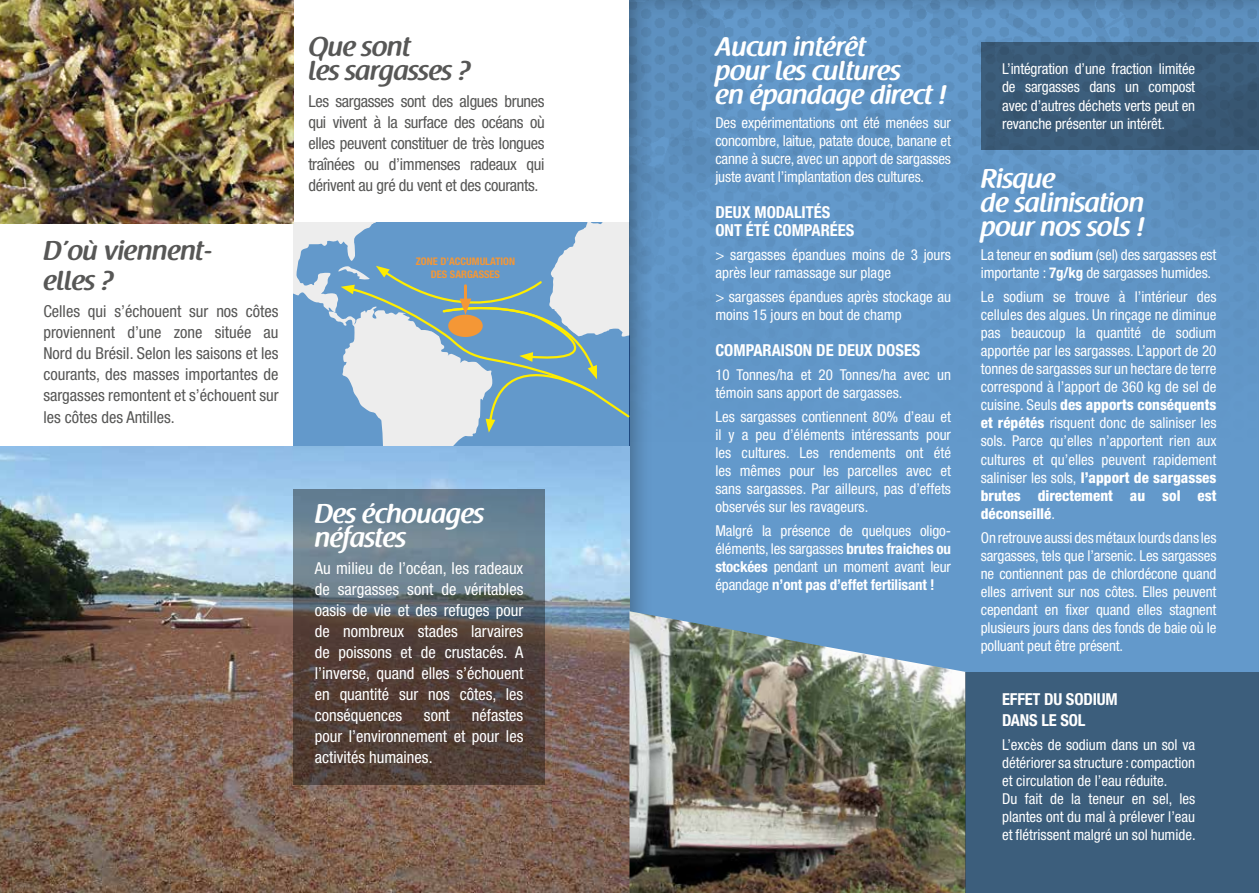
<style>
.page{position:relative;width:1259px;height:893px;background:#fff}
.page>*{position:absolute;margin:0;border:0;box-sizing:border-box;transform-origin:0 0}
.t1{font:600 27px/24px "Raspoutine";color:#fff}
.t2{font:600 27px/24px "Raspoutine";color:#575756}
.t3{font:condensed 16.5px/21px "Helvetica Neue LT Std";letter-spacing:-.01em;color:#575756;text-align:justify}
.t4{font:condensed 16.5px/21px "Helvetica Neue LT Std";color:#fff;text-align:justify}
.t5{font:700 condensed 16.5px/18px "Helvetica Neue LT Std";color:#fff}
.t6{font:condensed 15px/18px "Helvetica Neue LT Std";color:#fff;text-align:justify}
.t7{font:700 condensed 10.5px/13.5px "Helvetica Neue LT Std";color:#f49736;text-align:center}
.s1{font-weight:700}
.s2{font-weight:800}
</style>
<div class="page">
<svg style="left:293px;top:223px;width:336px;height:223px;fill:#6399cb"></svg>
<div style="left:629px;top:0;width:630px;height:893px;background:#000;opacity:.3"></div>
<img style="left:0;top:446px;width:629px;height:447px">
<img style="left:0;top:0;width:293px;height:223px">
<svg style="left:293px;top:489px;width:251px;height:296px"></svg>
<svg style="left:341px;top:266px;width:290px;height:167px"></svg>
<div style="left:981px;top:43px;width:278px;height:107px;background:#395976"></div>
<img style="left:629px;top:611px;width:336px;height:282px">
<div style="left:965px;top:672px;width:294px;height:221px;background:#3c5e7c"></div>
<h1 class="t2" style="left:43px;top:237px;width:170px;line-height:30px">D’où viennent&shy;elles ?</h1>
<p class="t3" style="left:43px;top:301px;width:237px">Celles qui s’échouent sur nos côtes proviennent d’une zone située au Nord du Brésil. Selon les saisons et les courants, des masses importantes de sargasses remontent et s’échouent sur les côtes des Antilles.</p>
<h1 class="t2" style="left:308px;top:35px;width:163px">Que sont<br>les sargasses ?</h1>
<p class="t3" style="left:308px;top:90px;width:238px">Les sargasses sont des algues brunes qui vivent à la surface des océans où elles peuvent constituer de très longues traînées ou d’immenses radeaux qui dérivent au gré du vent et des courants.</p>
<p class="t7" style="left:416px;top:254px;width:101px">ZONE D’ACCUMULATION<br>DES SARGASSES</p>
<h1 class="t1" style="left:315px;top:503px;width:171px">Des échouages néfastes</h1>
<p class="t4" style="left:315px;top:558px;width:210px">Au milieu de l’océan, les radeaux de sargasses sont de véritables oasis de vie et des refuges pour de nombreux stades larvaires de poissons et de crustacés. A l’inverse, quand elles s’échouent en quantité sur nos côtes, les conséquences</p>
<p class="t4" style="left:315px;top:705px;width:210px;text-indent:157px">néfastes pour l’environnement et pour les activités humaines.</p>
<p class="t4" style="left:424px;top:705px;width:27px">sont</p>
<h1 class="t1" style="left:715px;top:35px;width:232px">Aucun intérêt<br>pour les cultures<br>en épandage direct !</h1>
<p class="t6" style="left:715px;top:113px;width:237px">Des expérimentations ont été menées sur concombre, laitue, patate douce, banane et canne à sucre, avec un apport de sargasses juste avant l’implantation des cultures.</p>
<p class="t5" style="left:715px;top:203px;width:140px">DEUX MODALITÉS<br>ONT ÉTÉ COMPARÉES</p>
<p class="t6" style="left:715px;top:245px;width:237px">&gt; sargasses épandues moins de 3 jours après leur ramassage sur plage</p>
<p class="t6" style="left:715px;top:287px;width:237px">&gt; sargasses épandues après stockage au moins 15 jours en bout de champ</p>
<p class="t5" style="left:715px;top:341px;width:207px">COMPARAISON DE DEUX DOSES</p>
<p class="t6" style="left:715px;top:365px;width:237px">10 Tonnes/ha et 20 Tonnes/ha avec un témoin sans apport de sargasses.</p>
<p class="t6" style="left:715px;top:407px;width:237px">Les sargasses contiennent 80% d’eau et il y a peu d’éléments intéressants pour les cultures. Les rendements ont été les mêmes pour les parcelles avec et sans sargasses. Par ailleurs, pas d’effets observés sur les ravageurs.</p>
<p class="t6" style="left:715px;top:521px;width:237px">Malgré la présence de quelques oligo&shy;éléments, les sargasses <span class="s1">brutes fraiches ou stockées</span> pendant un moment avant leur épandage <span class="s1">n’ont pas d’effet fertilisant !</span></p>
<p class="t6" style="left:1002px;top:60px;width:195px">L’intégration d’une fraction limitée de sargasses dans un compost avec d’autres déchets verts peut en revanche présenter un intérêt.</p>
<h1 class="t1" style="left:981px;top:168px;width:165px">Risque<br>de salinisation pour nos sols !</h1>
<p class="t6" style="left:981px;top:246px;width:237px">La teneur en <span class="s1">sodium</span> (sel) des sargasses est importante : <span class="s1">7g/kg</span> de sargasses humides.</p>
<p class="t6" style="left:981px;top:288px;width:237px">Le sodium se trouve à l’intérieur des cellules des algues. Un rinçage ne diminue pas beaucoup la quantité de sodium apportée par les sargasses. L’apport de 20 tonnes de sargasses sur un hectare de terre correspond à l’apport de 360 kg de sel de cuisine. Seuls <span class="s2">des apports conséquents et répétés</span> risquent donc de saliniser les sols. Parce qu’elles n’apportent rien aux cultures et qu’elles peuvent rapidement saliniser les sols, <span class="s2">l’apport de sargasses brutes directement au sol est déconseillé</span>.</p>
<p class="t6" style="left:981px;top:528px;width:237px">On retrouve aussi des métaux lourds dans les sargasses, tels que l’arsenic. Les sargasses ne contiennent pas de chlordécone quand elles arrivent sur nos côtes. Elles peuvent cependant en fixer quand elles stagnent plusieurs jours dans des fonds de baie où le polluant peut être présent.</p>
<p class="t5" style="left:1002px;top:688px;width:117px;line-height:21px">EFFET DU SODIUM<br>DANS LE SOL</p>
<p class="t6" style="left:1002px;top:735px;width:195px;text-align:left">L’excès de sodium dans un sol va détériorer sa structure : compaction et circulation de l’eau réduite.<br>Du fait de la teneur en sel, les plantes ont du mal à prélever l’eau et flétrissent malgré un sol humide.</p>
</div>
